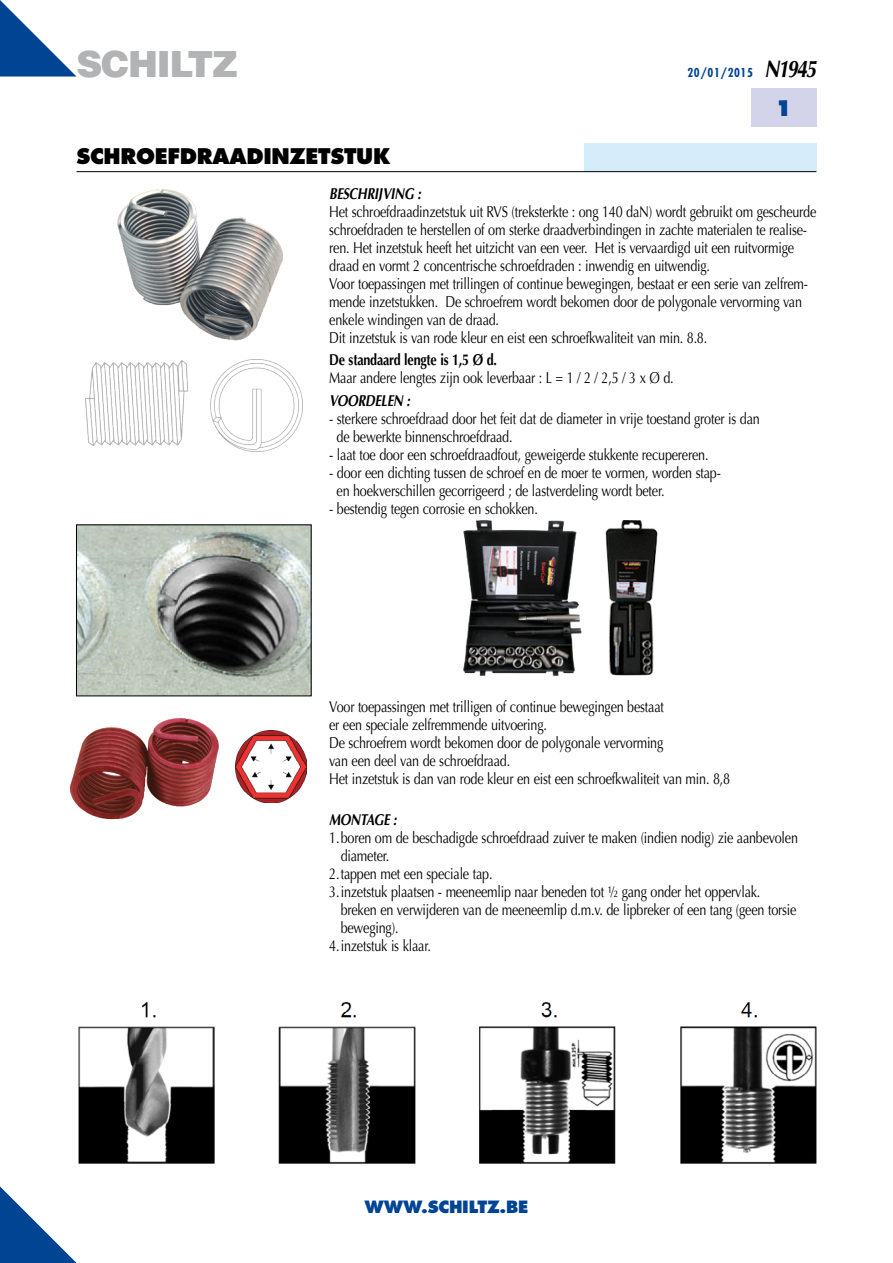
<style>
.page{position:relative;width:893px;height:1263px;background:#fff}
.page>*{position:absolute;margin:0;border:0;box-sizing:border-box;transform-origin:0 0}
.t1{font:900 36px "Helvetica";letter-spacing:-.035em;color:#b1b3b4}
.t2{font:800 21px "Futura";letter-spacing:-.015em;color:#000}
.t3{font:800 21px "Futura";color:#004494}
.t4{font:800 16.5px "Futura";letter-spacing:-.015em;color:#004494}
.t5{font:15.75px/18px "Optima";letter-spacing:-.015em;color:#000;scale:.8 1}
.t6{font:italic 700 15.75px "Optima";letter-spacing:-.015em;color:#000;scale:.8 1}
.t7{font:700 15.75px "Optima";letter-spacing:-.015em;color:#000;scale:.8 1}
.t8{font:700 condensed 12px "Futura";letter-spacing:.05em;color:#004494}
.s1{font-family:"Optima";font-style:italic;font-stretch:normal;font-size:24px;color:#000}
</style>
<div class="page">
<svg style="left:0;top:1186px;width:77px;height:77px"></svg>
<div style="left:584px;top:143px;width:232px;height:28px;background:#d5edfa"></div>
<hr style="left:77px;top:171px;width:739px;height:1px;background:#000">
<div style="left:751px;top:89px;width:65px;height:38px;background:#d3d4e9"></div>
<svg style="left:0;top:0;width:77px;height:77px"></svg>
<img style="left:70px;top:719px;width:149px;height:101px">
<img style="left:235px;top:730px;width:72px;height:72px">
<img style="left:463px;top:521px;width:195px;height:155px">
<img style="left:117px;top:190px;width:165px;height:151px">
<img style="left:85px;top:359px;width:217px;height:93px">
<img style="left:78px;top:527px;width:231px;height:167px">
<img style="left:78px;top:1002px;width:739px;height:162px">
<h1 class="t1" style="left:77px;top:40px;width:163px">SCHILTZ</h1>
<p class="t8" style="left:687px;top:65px;width:130px">20/01/2015 <span class="s1">N1945</span></p>
<h2 class="t3" style="left:775px;top:95px;width:19px">1</h2>
<h2 class="t2" style="left:76px;top:143px;width:315px">SCHROEFDRAADINZETSTUK</h2>
<p class="t6" style="left:329px;top:185px;width:116px">BESCHRIJVING :</p>
<p class="t5" style="left:329px;top:203px;width:610px">Het schroefdraadinzetstuk uit RVS (treksterkte : ong 140 daN) wordt gebruikt om gescheurde schroefdraden te herstellen of om sterke draadverbindingen in zachte materialen te realise&shy;ren. Het inzetstuk heeft het uitzicht van een veer. Het is vervaardigd uit een ruitvormige draad en vormt 2 concentrische schroefdraden : inwendig en uitwendig.<br>Voor toepassingen met trillingen of continue bewegingen, bestaat er een serie van zelfrem&shy;mende inzetstukken. De schroefrem wordt bekomen door de polygonale vervorming van enkele windingen van de draad.<br>Dit inzetstuk is van rode kleur en eist een schroefkwaliteit van min. 8.8.</p>
<p class="t7" style="left:329px;top:351px;width:211px">De standaard lengte is 1,5 Ø d.</p>
<p class="t5" style="left:329px;top:369px;width:432px">Maar andere lengtes zijn ook leverbaar : L = 1 / 2 / 2,5 / 3 x Ø d.</p>
<p class="t6" style="left:329px;top:391px;width:102px">VOORDELEN :</p>
<p class="t5" style="left:337px;top:410px;width:530px;text-indent:-7px">- sterkere schroefdraad door het feit dat de diameter in vrije toestand groter is dan de bewerkte binnenschroefdraad.</p>
<p class="t5" style="left:329px;top:446px;width:476px">- laat toe door een schroefdraadfout, geweigerde stukkente recupereren.</p>
<p class="t5" style="left:337px;top:464px;width:482px;text-indent:-7px">- door een dichting tussen de schroef en de moer te vormen, worden stap&shy;en hoekverschillen gecorrigeerd ; de lastverdeling wordt beter.</p>
<p class="t5" style="left:329px;top:500px;width:262px">- bestendig tegen corrosie en schokken.</p>
<p class="t5" style="left:329px;top:698px;width:503px">Voor toepassingen met trilligen of continue bewegingen bestaat<br>er een speciale zelfremmende uitvoering.<br>De schroefrem wordt bekomen door de polygonale vervorming<br>van een deel van de schroefdraad.<br>Het inzetstuk is dan van rode kleur en eist een schroefkwaliteit van min. 8,8</p>
<p class="t6" style="left:329px;top:811px;width:86px">MONTAGE :</p>
<p class="t5" style="left:329px;top:829px;width:587px">1.boren om de beschadigde schroefdraad zuiver te maken (indien nodig) zie aanbevolen</p>
<p class="t5" style="left:341px;top:847px;width:62px">diameter.</p>
<p class="t5" style="left:329px;top:865px;width:206px">2.tappen met een speciale tap.</p>
<p class="t5" style="left:329px;top:883px;width:540px">3.inzetstuk plaatsen - meeneemlip naar beneden tot ½ gang onder het oppervlak.</p>
<p class="t5" style="left:341px;top:901px;width:571px">breken en verwijderen van de meeneemlip d.m.v. de lipbreker of een tang (geen torsie</p>
<p class="t5" style="left:341px;top:919px;width:74px">beweging).</p>
<p class="t5" style="left:329px;top:937px;width:129px">4.inzetstuk is klaar.</p>
<p class="t4" style="left:365px;top:1197px;width:165px">WWW.SCHILTZ.BE</p>
</div>
